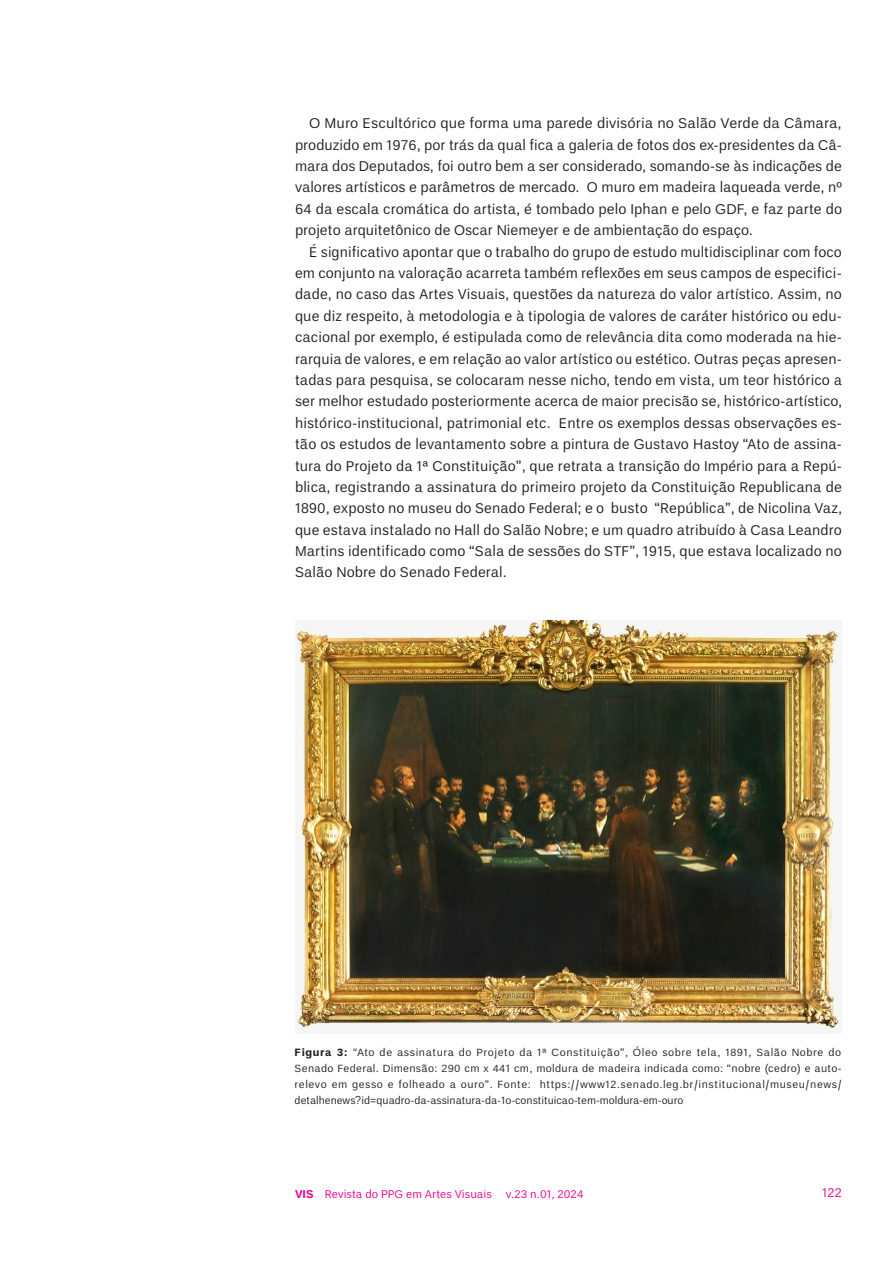
<style>
.page{position:relative;width:893px;height:1263px;background:#fff}
.page>*{position:absolute;margin:0;border:0;box-sizing:border-box;transform-origin:0 0}
.TEXTO{font:14.25px/21.5px "Un B Pro";color:#231f20;text-align:justify}
.t1{font:12.75px "Un B Pro";color:#ed028c}
.t2{font:11.25px "Un B Pro";color:#ed028c}
.LEGENDA{font:10.5px/16px "Un B Pro";letter-spacing:.025em;color:#231f20;text-align:justify}
.s1{font-weight:700}
</style>
<div class="page">
<img style="left:295px;top:620px;width:545px;height:413px">
<p class="TEXTO" style="left:295px;top:113px;width:549px;text-indent:14px">O Muro Escultórico que forma uma parede divisória no Salão Verde da Câmara, produzido em 1976, por trás da qual fica a galeria de fotos dos ex-presidentes da Câ&shy;mara dos Deputados, foi outro bem a ser considerado, somando-se às indicações de valores artísticos e parâmetros de mercado. O muro em madeira laqueada verde, nº 64 da escala cromática do artista, é tombado pelo Iphan e pelo GDF, e faz parte do projeto arquitetônico de Oscar Niemeyer e de ambientação do espaço.</p>
<p class="TEXTO" style="left:295px;top:241px;width:549px;text-indent:14px">É significativo apontar que o trabalho do grupo de estudo multidisciplinar com foco em conjunto na valoração acarreta também reflexões em seus campos de especifici&shy;dade, no caso das Artes Visuais, questões da natureza do valor artístico. Assim, no que diz respeito, à metodologia e à tipologia de valores de caráter histórico ou edu&shy;cacional por exemplo, é estipulada como de relevância dita como moderada na hie&shy;rarquia de valores, e em relação ao valor artístico ou estético. Outras peças apresen&shy;tadas para pesquisa, se colocaram nesse nicho, tendo em vista, um teor histórico a ser melhor estudado posteriormente acerca de maior precisão se, histórico-artístico, histórico-institucional, patrimonial etc. Entre os exemplos dessas observações es&shy;tão os estudos de levantamento sobre a pintura de Gustavo Hastoy “Ato de assina&shy;tura do Projeto da 1ª Constituição”, que retrata a transição do Império para a Repú&shy;blica, registrando a assinatura do primeiro projeto da Constituição Republicana de 1890, exposto no museu do Senado Federal; e o busto “República”, de Nicolina Vaz, que estava instalado no Hall do Salão Nobre; e um quadro atribuído à Casa Leandro Martins identificado como “Sala de sessões do STF”, 1915, que estava localizado no Salão Nobre do Senado Federal.</p>
<p class="LEGENDA" style="left:295px;top:1044px;width:549px"><span class="s1">Figura 3:</span> “Ato de assinatura do Projeto da 1ª Constituição”, Óleo sobre tela, 1891, Salão Nobre do Senado Federal. Dimensão: 290 cm x 441 cm, moldura de madeira indicada como: “nobre (cedro) e auto&shy;relevo em gesso e folheado a ouro”. Fonte: https://www12.senado.leg.br/institucional/museu/news/ detalhenews?id=quadro-da-assinatura-da-1o-constituicao-tem-moldura-em-ouro</p>
<p class="t2" style="left:295px;top:1187px;width:290px"><span class="s1">VIS</span> Revista do PPG em Artes Visuais v.23 n.01, 2024</p>
<p class="t1" style="left:822px;top:1185px;width:21px">122</p>
</div>
